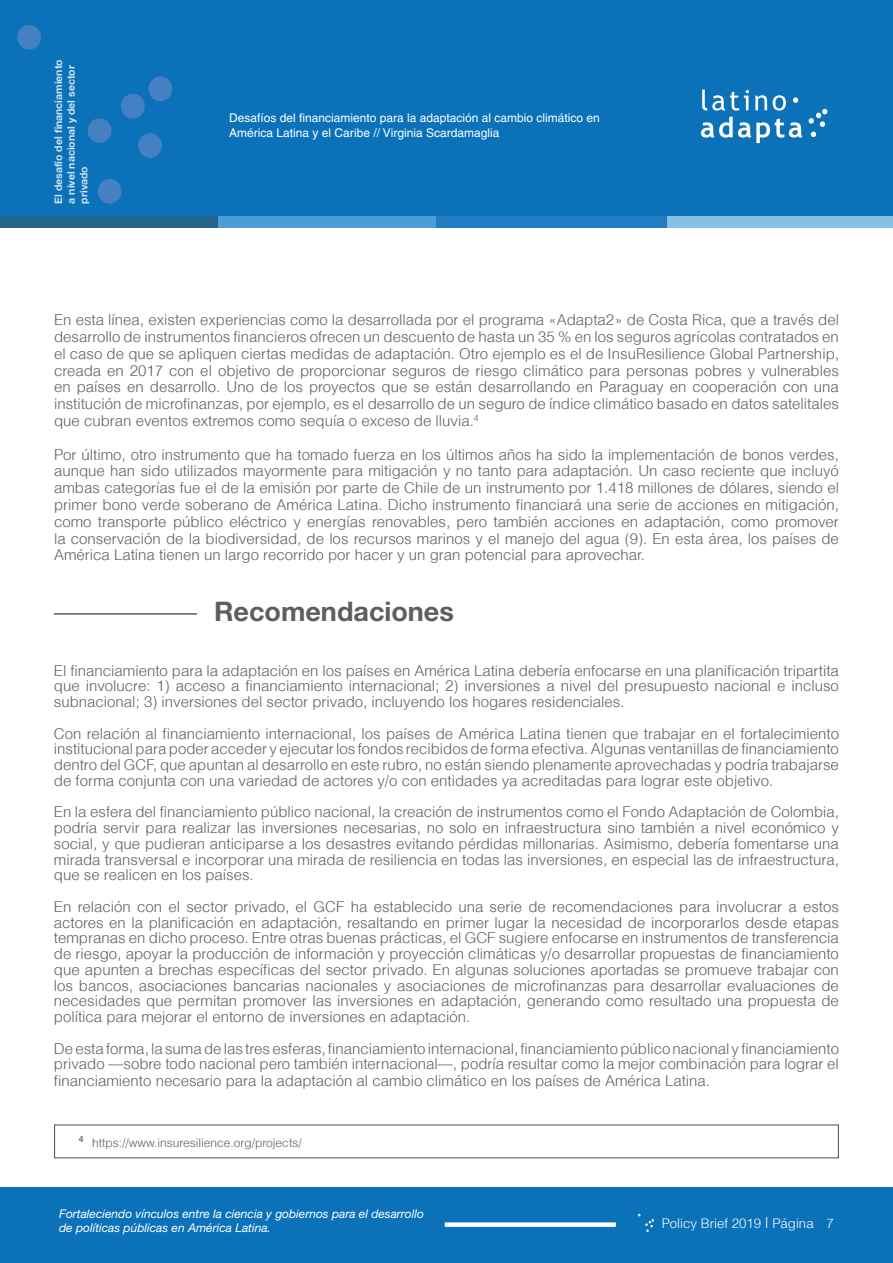
<style>
.page{position:relative;width:893px;height:1263px;background:#fff}
.page>*{position:absolute;margin:0;border:0;box-sizing:border-box;transform-origin:0 0}
.t1{font:700 27px "Helvetica Neue";color:#5e5e5e}
.t2{font:300 15px/15.8px "Helvetica";color:#5e5e5e;text-align:justify}
.t3{font:300 13.2px "Helvetica";color:#fff}
.t4{font:12px/14.4px "Helvetica";color:#fff}
.t5{font:italic 12px/14.4px "Helvetica Neue LT Std";color:#fff}
.t6{font:300 12px "Helvetica";color:#5e5e5e}
.t7{font:700 10.5px/12.6px "Helvetica Neue";color:#fff}
.s1{font-size:14.7px}
.s2{font-size:13.35px}
</style>
<div class="page">
<div style="left:0;top:0;width:893px;height:228px;background:#0b72ba"></div>
<svg style="left:809px;top:109px;width:18px;height:28px"></svg>
<svg style="left:701px;top:90px;width:101px;height:53px"></svg>
<div style="left:98px;top:179px;width:24px;height:25px;background:#4480c2;border-radius:50%"></div>
<div style="left:149px;top:77px;width:23px;height:24px;background:#4480c2;border-radius:50%"></div>
<div style="left:88px;top:118px;width:23px;height:25px;background:#4480c2;border-radius:50%"></div>
<div style="left:121px;top:94px;width:24px;height:25px;background:#4480c2;border-radius:50%"></div>
<div style="left:138px;top:133px;width:24px;height:25px;background:#4480c2;border-radius:50%"></div>
<div style="left:17px;top:25px;width:24px;height:25px;background:#4480c2;border-radius:50%"></div>
<div style="left:0;top:217px;width:218px;height:11px;background:#24648b"></div>
<div style="left:218px;top:217px;width:218px;height:11px;background:#4b9dd5"></div>
<div style="left:436px;top:217px;width:232px;height:11px;background:#227cc1"></div>
<div style="left:667px;top:217px;width:226px;height:11px;background:#87c0e5"></div>
<div style="left:0;top:1188px;width:893px;height:75px;background:#0b72ba"></div>
<svg style="left:638px;top:1214px;width:16px;height:18px"></svg>
<div style="left:445px;top:1222px;width:171px;height:5px;background:#fff"></div>
<div style="left:54px;top:1124px;width:785px;height:34px;border:1px solid #5e5e5e"></div>
<hr style="left:54px;top:613px;width:143px;height:2px;background:#5e5e5e">
<p class="t7" style="left:52px;top:204px;width:146px;rotate:-90deg">El desafío del financiamiento a nivel nacional y del sector privado</p>
<p class="t4" style="left:229px;top:111px;width:372px">Desafíos del financiamiento para la adaptación al cambio climático en<br>América Latina y el Caribe // Virginia Scardamaglia</p>
<p class="t4" style="left:229px;top:111px;width:434px">Plat ormas de información:<br>integ ación del conocim ento en materia de ad ptación // Nazareno Castillo Marín</p>
<p class="t2" style="left:54px;top:311px;width:786px;line-height:16.8px">En esta línea, existen experiencias como la desarrollada por el programa «Adapta2» de Costa Rica, que a través del desarrollo de instrumentos financieros ofrecen un descuento de hasta un 35 % en los seguros agrícolas contratados en el caso de que se apliquen ciertas medidas de adaptación. Otro ejemplo es el de InsuResilience Global Partnership, creada en 2017 con el objetivo de proporcionar seguros de riesgo climático para personas pobres y vulnerables en países en desarrollo. Uno de los proyectos que se están desarrollando en Paraguay en cooperación con una institución de microfinanzas, por ejemplo, es el desarrollo de un seguro de índice climático basado en datos satelitales que cubran eventos extremos como sequía o exceso de lluvia.<sup>4</sup></p>
<p class="t2" style="left:54px;top:445px;width:786px;line-height:16.8px">Por último, otro instrumento que ha tomado fuerza en los últimos años ha sido la implementación de bonos verdes, aunque han sido utilizados mayormente para mitigación y no tanto para adaptación. Un caso reciente que incluyó ambas categorías fue el de la emisión por parte de Chile de un instrumento por 1.418 millones de dólares, siendo el primer bono verde soberano de América Latina. Dicho instrumento financiará una serie de acciones en mitigación, como transporte público eléctrico y energías renovables, pero también acciones en adaptación, como promover la conservación de la biodiversidad, de los recursos marinos y el manejo del agua (9). En esta área, los países de América Latina tienen un largo recorrido por hacer y un gran potencial para aprovechar.</p>
<h1 class="t1" style="left:214px;top:595px;width:241px">Recomendaciones</h1>
<p class="t2" style="left:54px;top:662px;width:786px">El financiamiento para la adaptación en los países en América Latina debería enfocarse en una planificación tripartita que involucre: 1) acceso a financiamiento internacional; 2) inversiones a nivel del presupuesto nacional e incluso subnacional; 3) inversiones del sector privado, incluyendo los hogares residenciales.</p>
<p class="t2" style="left:54px;top:725px;width:786px">Con relación al financiamiento internacional, los países de América Latina tienen que trabajar en el fortalecimiento institucional para poder acceder y ejecutar los fondos recibidos de forma efectiva. Algunas ventanillas de financiamiento dentro del GCF, que apuntan al desarrollo en este rubro, no están siendo plenamente aprovechadas y podría trabajarse de forma conjunta con una variedad de actores y/o con entidades ya acreditadas para lograr este objetivo.</p>
<p class="t2" style="left:54px;top:804px;width:786px">En la esfera del financiamiento público nacional, la creación de instrumentos como el Fondo Adaptación de Colombia, podría servir para realizar las inversiones necesarias, no solo en infraestructura sino también a nivel económico y social, y que pudieran anticiparse a los desastres evitando pérdidas millonarias. Asimismo, debería fomentarse una mirada transversal e incorporar una mirada de resiliencia en todas las inversiones, en especial las de infraestructura, que se realicen en los países.</p>
<p class="t2" style="left:54px;top:898px;width:786px">En relación con el sector privado, el GCF ha establecido una serie de recomendaciones para involucrar a estos actores en la planificación en adaptación, resaltando en primer lugar la necesidad de incorporarlos desde etapas tempranas en dicho proceso. Entre otras buenas prácticas, el GCF sugiere enfocarse en instrumentos de transferencia de riesgo, apoyar la producción de información y proyección climáticas y/o desarrollar propuestas de financiamiento que apunten a brechas específicas del sector privado. En algunas soluciones aportadas se promueve trabajar con los bancos, asociaciones bancarias nacionales y asociaciones de microfinanzas para desarrollar evaluaciones de necesidades que permitan promover las inversiones en adaptación, generando como resultado una propuesta de política para mejorar el entorno de inversiones en adaptación.</p>
<p class="t2" style="left:54px;top:1040px;width:786px;line-height:16.2px">De esta forma, la suma de las tres esferas, financiamiento internacional, financiamiento público nacional y financiamiento privado —sobre todo nacional pero también internacional—, podría resultar como la mejor combinación para lograr el financiamiento necesario para la adaptación al cambio climático en los países de América Latina.</p>
<p class="t6" style="left:79px;top:1135px;width:224px"><sup>4</sup> https://www.insuresilience.org/projects/</p>
<p class="t5" style="left:59px;top:1206px;width:366px">Fortaleciendo vínculos entre la ciencia y gobiernos para el desarrollo de políticas públicas en América Latina.</p>
<p class="t3" style="left:662px;top:1215px;width:173px">Policy Brief 2019 <span class="s1">|</span> Página <span class="s2">7</span></p>
</div>
